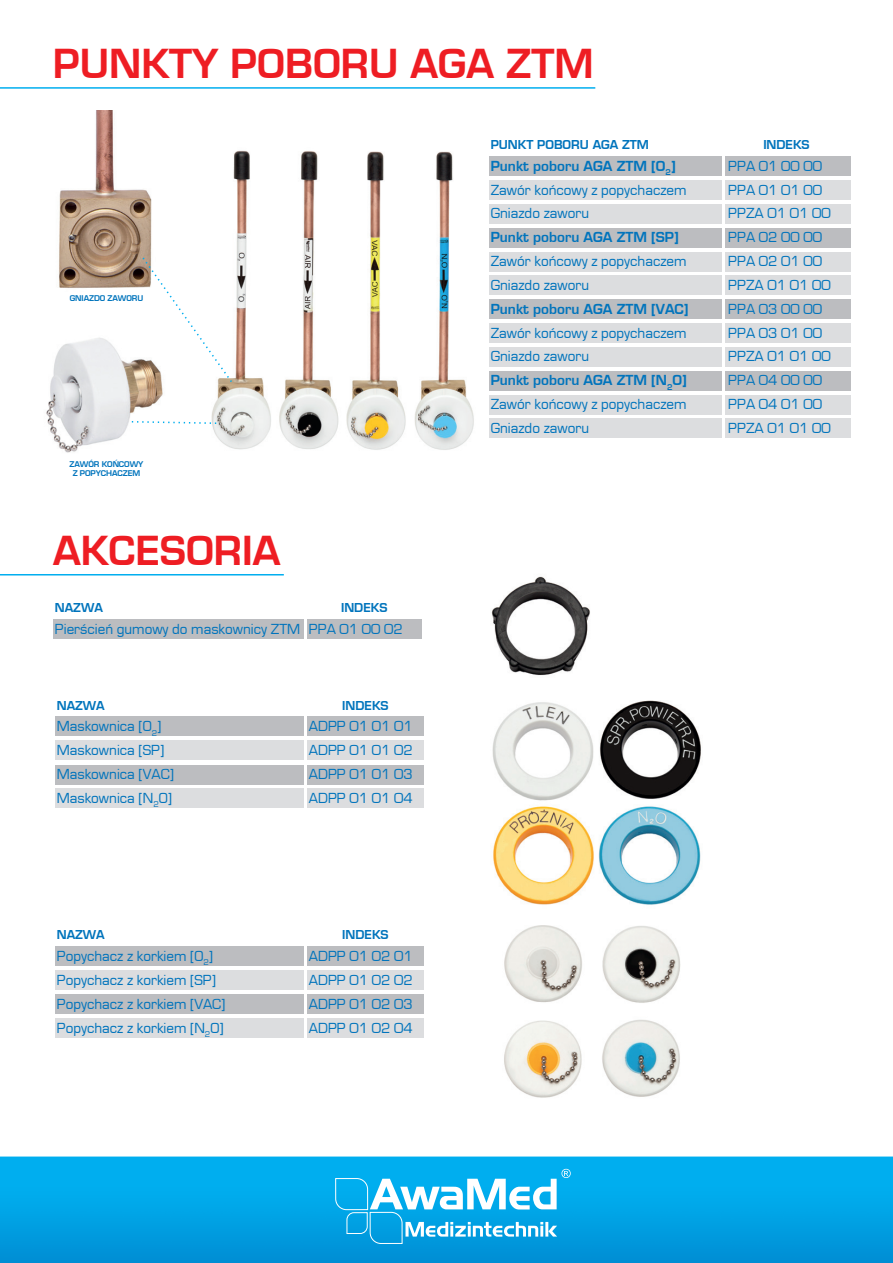
<style>
.page{position:relative;width:893px;height:1263px;background:#fff}
.page>*{position:absolute;margin:0;border:0;box-sizing:border-box;transform-origin:0 0}
.t1{font:700 39px "Euromode";color:#ee1d23}
.t2{font:13.5px "Euromode";color:#0174bc}
.t3{font:700 13.5px "Euromode";color:#0174bc}
.t4{font:700 12px "Euromode";color:#0174bc}
.t5{font:700 7.8px "Euromode";letter-spacing:-.01em;color:#0174bc}
</style>
<div class="page">
<img style="left:0;top:87px;width:893px;height:1176px">
<img style="left:208px;top:148px;width:273px;height:306px">
<svg style="left:335px;top:1169px;width:236px;height:75px"></svg>
<hr style="left:0;top:87px;width:595px;height:2px;background:#00aeef">
<hr style="left:0;top:574px;width:284px;height:1px;background:#00aeef">
<div style="left:489px;top:156px;width:232px;height:20px;background:#bcbdc0"></div>
<div style="left:489px;top:180px;width:232px;height:20px;background:#dcdddf"></div>
<div style="left:489px;top:204px;width:232px;height:20px;background:#dcdddf"></div>
<div style="left:489px;top:252px;width:232px;height:19px;background:#dcdddf"></div>
<div style="left:489px;top:228px;width:232px;height:20px;background:#bcbdc0"></div>
<div style="left:489px;top:276px;width:232px;height:19px;background:#dcdddf"></div>
<div style="left:489px;top:299px;width:232px;height:20px;background:#bcbdc0"></div>
<div style="left:489px;top:323px;width:232px;height:20px;background:#dcdddf"></div>
<div style="left:489px;top:347px;width:232px;height:20px;background:#dcdddf"></div>
<div style="left:489px;top:371px;width:232px;height:20px;background:#bcbdc0"></div>
<div style="left:489px;top:395px;width:232px;height:19px;background:#dcdddf"></div>
<div style="left:489px;top:419px;width:232px;height:19px;background:#dcdddf"></div>
<div style="left:55px;top:717px;width:248px;height:19px;background:#bcbdc0"></div>
<div style="left:55px;top:946px;width:248px;height:20px;background:#bcbdc0"></div>
<div style="left:55px;top:741px;width:248px;height:19px;background:#dcdddf"></div>
<div style="left:55px;top:970px;width:248px;height:20px;background:#dcdddf"></div>
<div style="left:55px;top:765px;width:248px;height:19px;background:#bcbdc0"></div>
<div style="left:55px;top:994px;width:248px;height:20px;background:#bcbdc0"></div>
<div style="left:55px;top:789px;width:248px;height:19px;background:#dcdddf"></div>
<div style="left:55px;top:1018px;width:248px;height:20px;background:#dcdddf"></div>
<div style="left:53px;top:619px;width:250px;height:19px;background:#bcbdc0"></div>
<div style="left:725px;top:156px;width:125px;height:20px;background:#bcbdc0"></div>
<div style="left:725px;top:180px;width:125px;height:20px;background:#dcdddf"></div>
<div style="left:725px;top:204px;width:125px;height:20px;background:#dcdddf"></div>
<div style="left:725px;top:228px;width:125px;height:20px;background:#bcbdc0"></div>
<div style="left:725px;top:252px;width:125px;height:19px;background:#dcdddf"></div>
<div style="left:725px;top:276px;width:125px;height:19px;background:#dcdddf"></div>
<div style="left:725px;top:299px;width:125px;height:20px;background:#bcbdc0"></div>
<div style="left:725px;top:323px;width:125px;height:20px;background:#dcdddf"></div>
<div style="left:725px;top:347px;width:125px;height:20px;background:#dcdddf"></div>
<div style="left:725px;top:371px;width:125px;height:20px;background:#bcbdc0"></div>
<div style="left:725px;top:395px;width:125px;height:19px;background:#dcdddf"></div>
<div style="left:725px;top:419px;width:125px;height:19px;background:#dcdddf"></div>
<div style="left:307px;top:717px;width:116px;height:19px;background:#bcbdc0"></div>
<div style="left:307px;top:946px;width:116px;height:20px;background:#bcbdc0"></div>
<div style="left:307px;top:741px;width:116px;height:19px;background:#dcdddf"></div>
<div style="left:307px;top:970px;width:116px;height:20px;background:#dcdddf"></div>
<div style="left:307px;top:765px;width:116px;height:19px;background:#bcbdc0"></div>
<div style="left:307px;top:994px;width:116px;height:20px;background:#bcbdc0"></div>
<div style="left:307px;top:789px;width:116px;height:19px;background:#dcdddf"></div>
<div style="left:307px;top:1018px;width:116px;height:20px;background:#dcdddf"></div>
<div style="left:307px;top:619px;width:115px;height:19px;background:#bcbdc0"></div>
<img style="left:43px;top:111px;width:124px;height:192px">
<img style="left:35px;top:332px;width:135px;height:124px">
<svg style="left:132px;top:421px;width:84px;height:3px"></svg>
<svg style="left:143px;top:258px;width:89px;height:124px"></svg>
<img style="left:491px;top:566px;width:101px;height:115px">
<img style="left:491px;top:701px;width:211px;height:211px">
<img style="left:487px;top:914px;width:224px;height:202px">
<p class="t1" style="left:53px;top:40px;width:542px">PUNKTY POBORU AGA ZTM</p>
<p class="t5" style="left:70px;top:294px;width:75px">GNIAZDO ZAWORU</p>
<p class="t5" style="left:70px;top:459px;width:75px">ZAWÓR KOŃCOWY</p>
<p class="t5" style="left:73px;top:468px;width:69px">Z POPYCHACZEM</p>
<p class="t1" style="left:53px;top:527px;width:229px">AKCESORIA</p>
<p class="t4" style="left:55px;top:600px;width:50px">NAZWA</p>
<p class="t2" style="left:55px;top:621px;width:247px">Pierścień gumowy do maskownicy ZTM</p>
<p class="t4" style="left:341px;top:600px;width:48px">INDEKS</p>
<p class="t2" style="left:309px;top:621px;width:95px">PPA 01 00 02</p>
<p class="t4" style="left:57px;top:698px;width:50px">NAZWA</p>
<p class="t2" style="left:57px;top:718px;width:106px">Maskownica [O<sub>2</sub>]</p>
<p class="t2" style="left:57px;top:742px;width:109px">Maskownica [SP]</p>
<p class="t2" style="left:57px;top:766px;width:119px">Maskownica [VAC]</p>
<p class="t2" style="left:57px;top:790px;width:117px">Maskownica [N<sub>2</sub>O]</p>
<p class="t4" style="left:342px;top:698px;width:48px">INDEKS</p>
<p class="t2" style="left:309px;top:718px;width:105px">ADPP 01 01 01</p>
<p class="t2" style="left:309px;top:742px;width:105px">ADPP 01 01 02</p>
<p class="t2" style="left:309px;top:766px;width:105px">ADPP 01 01 03</p>
<p class="t2" style="left:309px;top:790px;width:105px">ADPP 01 01 04</p>
<p class="t4" style="left:491px;top:137px;width:160px">PUNKT POBORU AGA ZTM</p>
<p class="t3" style="left:491px;top:157px;width:187px">Punkt poboru AGA ZTM [O<sub>2</sub>]</p>
<p class="t2" style="left:491px;top:181px;width:197px">Zawór końcowy z popychaczem</p>
<p class="t2" style="left:491px;top:205px;width:100px">Gniazdo zaworu</p>
<p class="t3" style="left:491px;top:229px;width:190px">Punkt poboru AGA ZTM [SP]</p>
<p class="t2" style="left:491px;top:253px;width:197px">Zawór końcowy z popychaczem</p>
<p class="t2" style="left:491px;top:277px;width:100px">Gniazdo zaworu</p>
<p class="t3" style="left:491px;top:301px;width:199px">Punkt poboru AGA ZTM [VAC]</p>
<p class="t2" style="left:491px;top:325px;width:197px">Zawór końcowy z popychaczem</p>
<p class="t2" style="left:491px;top:348px;width:100px">Gniazdo zaworu</p>
<p class="t3" style="left:491px;top:372px;width:198px">Punkt poboru AGA ZTM [N<sub>2</sub>O]</p>
<p class="t2" style="left:491px;top:396px;width:197px">Zawór końcowy z popychaczem</p>
<p class="t2" style="left:491px;top:420px;width:100px">Gniazdo zaworu</p>
<p class="t4" style="left:763px;top:137px;width:48px">INDEKS</p>
<p class="t2" style="left:728px;top:158px;width:95px">PPA 01 00 00</p>
<p class="t2" style="left:728px;top:181px;width:95px">PPA 01 01 00</p>
<p class="t2" style="left:728px;top:205px;width:104px">PPZA 01 01 00</p>
<p class="t2" style="left:728px;top:229px;width:95px">PPA 02 00 00</p>
<p class="t2" style="left:728px;top:253px;width:95px">PPA 02 01 00</p>
<p class="t2" style="left:728px;top:277px;width:104px">PPZA 01 01 00</p>
<p class="t2" style="left:728px;top:301px;width:95px">PPA 03 00 00</p>
<p class="t2" style="left:728px;top:325px;width:95px">PPA 03 01 00</p>
<p class="t2" style="left:728px;top:348px;width:104px">PPZA 01 01 00</p>
<p class="t2" style="left:728px;top:372px;width:95px">PPA 04 00 00</p>
<p class="t2" style="left:728px;top:396px;width:95px">PPA 04 01 00</p>
<p class="t2" style="left:728px;top:420px;width:104px">PPZA 01 01 00</p>
<p class="t4" style="left:57px;top:928px;width:50px">NAZWA</p>
<p class="t2" style="left:57px;top:948px;width:158px">Popychacz z korkiem [O<sub>2</sub>]</p>
<p class="t2" style="left:57px;top:972px;width:161px">Popychacz z korkiem [SP]</p>
<p class="t2" style="left:57px;top:996px;width:170px">Popychacz z korkiem [VAC]</p>
<p class="t2" style="left:57px;top:1019px;width:168px">Popychacz z korkiem [N<sub>2</sub>O]</p>
<p class="t4" style="left:342px;top:928px;width:48px">INDEKS</p>
<p class="t2" style="left:309px;top:948px;width:105px">ADPP 01 02 01</p>
<p class="t2" style="left:309px;top:972px;width:105px">ADPP 01 02 02</p>
<p class="t2" style="left:309px;top:996px;width:105px">ADPP 01 02 03</p>
<p class="t2" style="left:309px;top:1019px;width:105px">ADPP 01 02 04</p>
</div>
